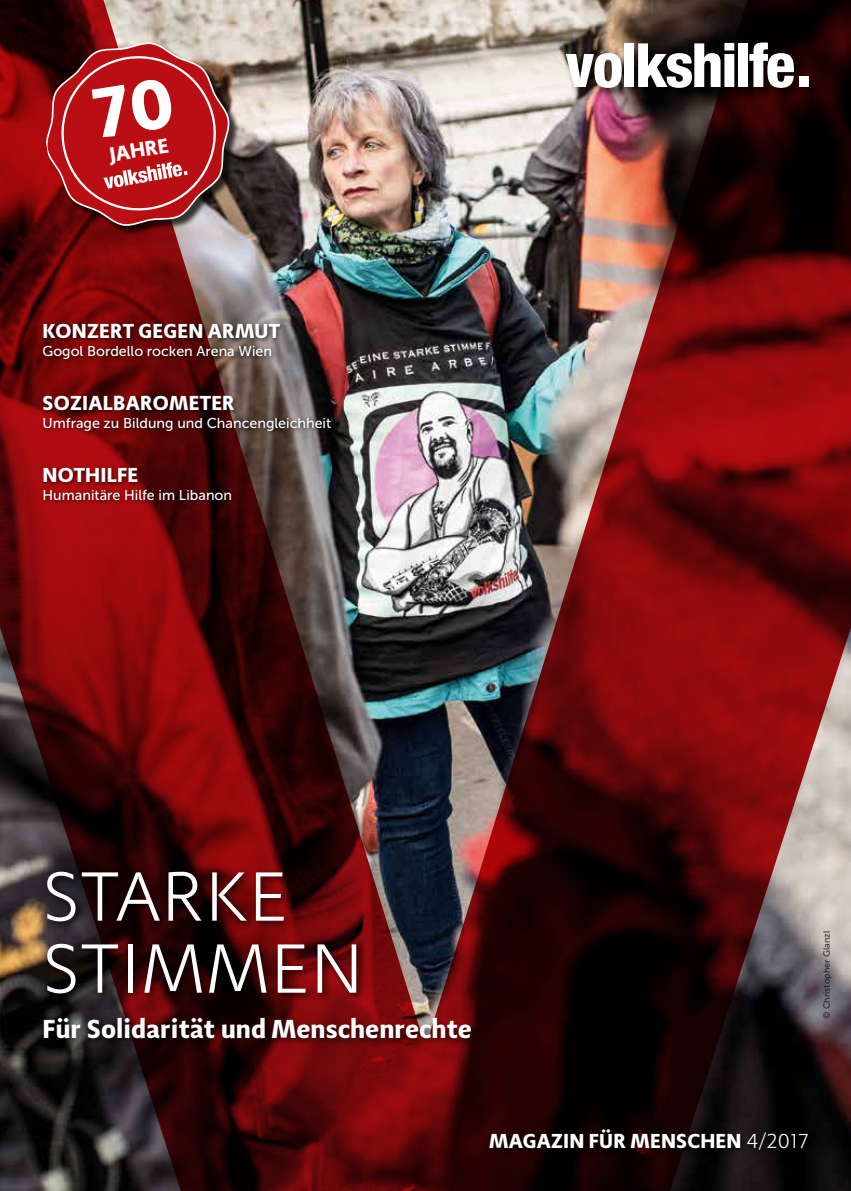
<style>
.page{position:relative;width:851px;height:1191px;background:#fff}
.page>*{position:absolute;margin:0;border:0;box-sizing:border-box;transform-origin:0 0}
.t1{font:300 72px/72px "Adagio Sans";letter-spacing:.01em;color:#fff}
.t2{font:700 27px "Adagio Sans";color:#fff}
.t3{font:700 21.45px "Adagio Sans";color:#fff}
.t4{font:700 21px "Adagio Sans";letter-spacing:.01em;color:#fff}
.t5{font:14.25px "Museo Sans 500";color:#fff}
.t6{font:9px "Museo Sans 500";color:#000}
.s1{font-weight:300}
</style>
<div class="page">
<img style="left:0;top:0;width:850px;height:1191px">
<div style="left:564px;top:41px;width:258px;height:61px;background:#000;opacity:.75"></div>
<svg style="left:566px;top:53px;width:55px;height:35px"></svg>
<div style="left:624px;top:43px;width:10px;height:44px;background:#fff"></div>
<svg style="left:638px;top:43px;width:96px;height:45px"></svg>
<div style="left:738px;top:43px;width:10px;height:44px;background:#fff"></div>
<svg style="left:749px;top:43px;width:45px;height:45px"></svg>
<div style="left:798px;top:76px;width:10px;height:11px;background:#fff"></div>
<div style="left:485px;top:1124px;width:330px;height:33px;background:#000;opacity:.75"></div>
<div style="left:40px;top:867px;width:440px;height:181px;background:#000;opacity:.75"></div>
<div style="left:40px;top:320px;width:296px;height:185px;background:#000;opacity:.75"></div>
<div style="left:48px;top:44px;width:191px;height:192px;background:#000;opacity:.75"></div>
<svg style="left:44px;top:42px;width:186px;height:184px"></svg>
<h3 class="t3" style="left:107px;top:140px;width:61px;rotate:-9deg">JAHRE</h3>
<h3 class="t4" style="left:43px;top:317px;width:239px">KONZERT GEGEN ARMUT</h3>
<p class="t5" style="left:43px;top:343px;width:231px">Gogol Bordello rocken Arena Wien</p>
<h3 class="t4" style="left:43px;top:389px;width:194px">SOZIALBAROMETER</h3>
<p class="t5" style="left:43px;top:415px;width:290px">Umfrage zu Bildung und Chancengleichheit</p>
<h3 class="t4" style="left:43px;top:461px;width:97px">NOTHILFE</h3>
<p class="t5" style="left:43px;top:487px;width:191px">Humanitäre Hilfe im Libanon</p>
<h1 class="t1" style="left:43px;top:861px;width:322px">STARKE<br>STIMMEN</h1>
<h2 class="t2" style="left:43px;top:1010px;width:431px">Für Solidarität und Menschenrechte</h2>
<p class="t6" style="left:821px;top:1018px;width:90px;rotate:-90deg">© Christopher Glanzl</p>
<h3 class="t4" style="left:489px;top:1127px;width:320px">MAGAZIN FÜR MENSCHEN <span class="s1">4/2017</span></h3>
</div>
